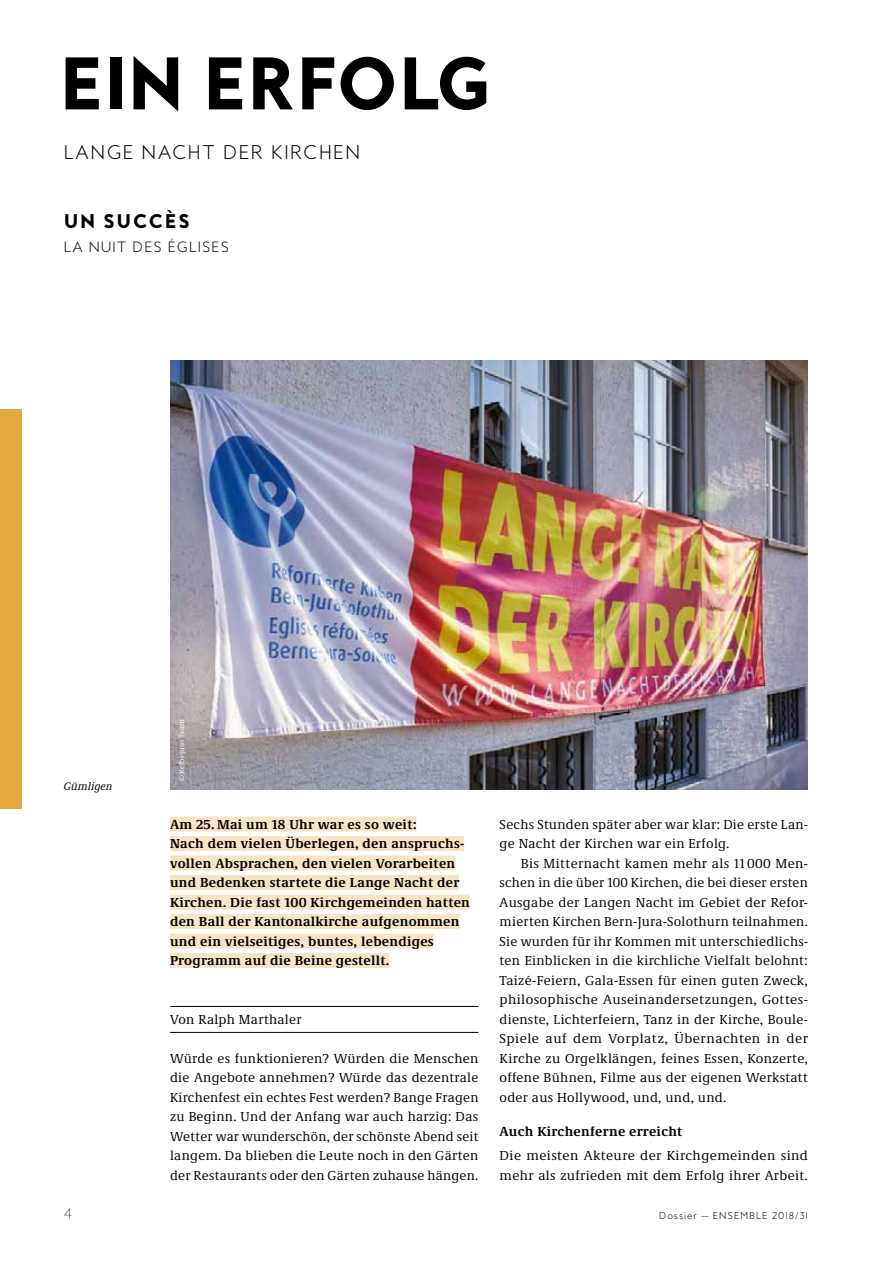
<style>
.page{position:relative;width:893px;height:1263px;background:#fff}
.page>*{position:absolute;margin:0;border:0;box-sizing:border-box;transform-origin:0 0}
.t1{font:800 67.5px "MB Empire";color:#000}
.t2{font:300 18px "MB Empire";letter-spacing:.08em;color:#000}
.t3{font:800 18px "MB Empire";letter-spacing:.08em;color:#000}
.t4{font:13.5px/19.5px "Demos Next Pro";letter-spacing:.02em;color:#000}
.t5{font:700 13.5px/19.5px "Demos Next Pro";letter-spacing:.02em;color:#000}
.t6{font:300 13.5px "MB Empire";letter-spacing:.08em;color:#000}
.t7{font:100 13.5px "MB Empire";color:#000}
.t8{font:italic 11.25px "Demos Next Pro";letter-spacing:.02em;color:#000}
.t9{font:300 9px "MB Empire";letter-spacing:.11em;color:#000}
.t10{font:7.5px "Demos Next Pro";letter-spacing:.02em;color:#fff}
</style>
<div class="page">
<div style="left:170px;top:816px;width:246px;height:15px;background:#f7e4c5"></div>
<div style="left:170px;top:836px;width:294px;height:15px;background:#f7e4c5"></div>
<div style="left:170px;top:855px;width:285px;height:15px;background:#f7e4c5"></div>
<div style="left:170px;top:875px;width:289px;height:15px;background:#f7e4c5"></div>
<div style="left:170px;top:894px;width:300px;height:15px;background:#f7e4c5"></div>
<div style="left:170px;top:914px;width:289px;height:15px;background:#f7e4c5"></div>
<div style="left:170px;top:933px;width:264px;height:15px;background:#f7e4c5"></div>
<div style="left:170px;top:953px;width:219px;height:15px;background:#f7e4c5"></div>
<hr style="left:170px;top:1006px;width:308px;height:1px;background:#000">
<hr style="left:170px;top:1032px;width:308px;height:1px;background:#000">
<img style="left:170px;top:361px;width:638px;height:429px">
<div style="left:0;top:409px;width:21px;height:400px;background:#e4a93e"></div>
<h1 class="t1" style="left:60px;top:39px;width:433px">EIN ERFOLG</h1>
<h2 class="t2" style="left:64px;top:141px;width:298px">LANGE NACHT DER KIRCHEN</h2>
<h2 class="t3" style="left:64px;top:210px;width:128px">UN SUCCÈS</h2>
<p class="t6" style="left:64px;top:238px;width:167px">LA NUIT DES ÉGLISES</p>
<p class="t8" style="left:64px;top:778px;width:50px">Gümligen</p>
<p class="t10" style="left:177px;top:781px;width:64px;rotate:-90deg">© Refbejuso Team</p>
<p class="t5" style="left:170px;top:813px;width:301px">Am 25. Mai um 18 Uhr war es so weit:<br>Nach dem vielen Überlegen, den anspruchs&shy;vollen Absprachen, den vielen Vorarbeiten und Bedenken startete die Lange Nacht der Kirchen. Die fast 100 Kirchgemeinden hatten den Ball der Kantonalkirche aufgenommen und ein vielseitiges, buntes, lebendiges Programm auf die Beine gestellt.</p>
<p class="t4" style="left:170px;top:1009px;width:133px">Von Ralph Marthaler</p>
<p class="t4" style="left:170px;top:1048px;width:310px;text-align:justify">Würde es funktionieren? Würden die Menschen die Angebote annehmen? Würde das dezentrale Kirchenfest ein echtes Fest werden? Bange Fragen zu Beginn. Und der Anfang war auch harzig: Das Wetter war wunderschön, der schönste Abend seit langem. Da blieben die Leute noch in den Gärten der Restaurants oder den Gärten zuhause hängen.</p>
<p class="t4" style="left:500px;top:814px;width:310px">Sechs Stunden später aber war klar: Die erste Lan&shy;ge Nacht der Kirchen war ein Erfolg.</p>
<p class="t4" style="left:500px;top:853px;width:310px;text-indent:21px">Bis Mitternacht kamen mehr als 11 000 Men&shy;schen in die über 100 Kirchen, die bei dieser ersten Ausgabe der Langen Nacht im Gebiet der Refor&shy;mierten Kirchen Bern-Jura-Solothurn teilnahmen.<br>Sie wurden für ihr Kommen mit unterschiedlichs&shy;ten Einblicken in die kirchliche Vielfalt belohnt:<br>Taizé-Feiern, Gala-Essen für einen guten Zweck, philosophische Auseinandersetzungen, Gottes&shy;dienste, Lichterfeiern, Tanz in der Kirche, Boule-- Spiele auf dem Vorplatz, Übernachten in der Kirche zu Orgelklängen, feines Essen, Konzerte, offene Bühnen, Filme aus der eigenen Werkstatt oder aus Hollywood, und, und, und.</p>
<p class="t5" style="left:500px;top:1121px;width:184px">Auch Kirchenferne erreicht</p>
<p class="t4" style="left:500px;top:1145px;width:310px">Die meisten Akteure der Kirchgemeinden sind mehr als zufrieden mit dem Erfolg ihrer Arbeit.</p>
<p class="t7" style="left:64px;top:1205px;width:10px">4</p>
<p class="t9" style="left:659px;top:1209px;width:150px">Dossier —– ENSEMBLE 2018/31</p>
</div>
